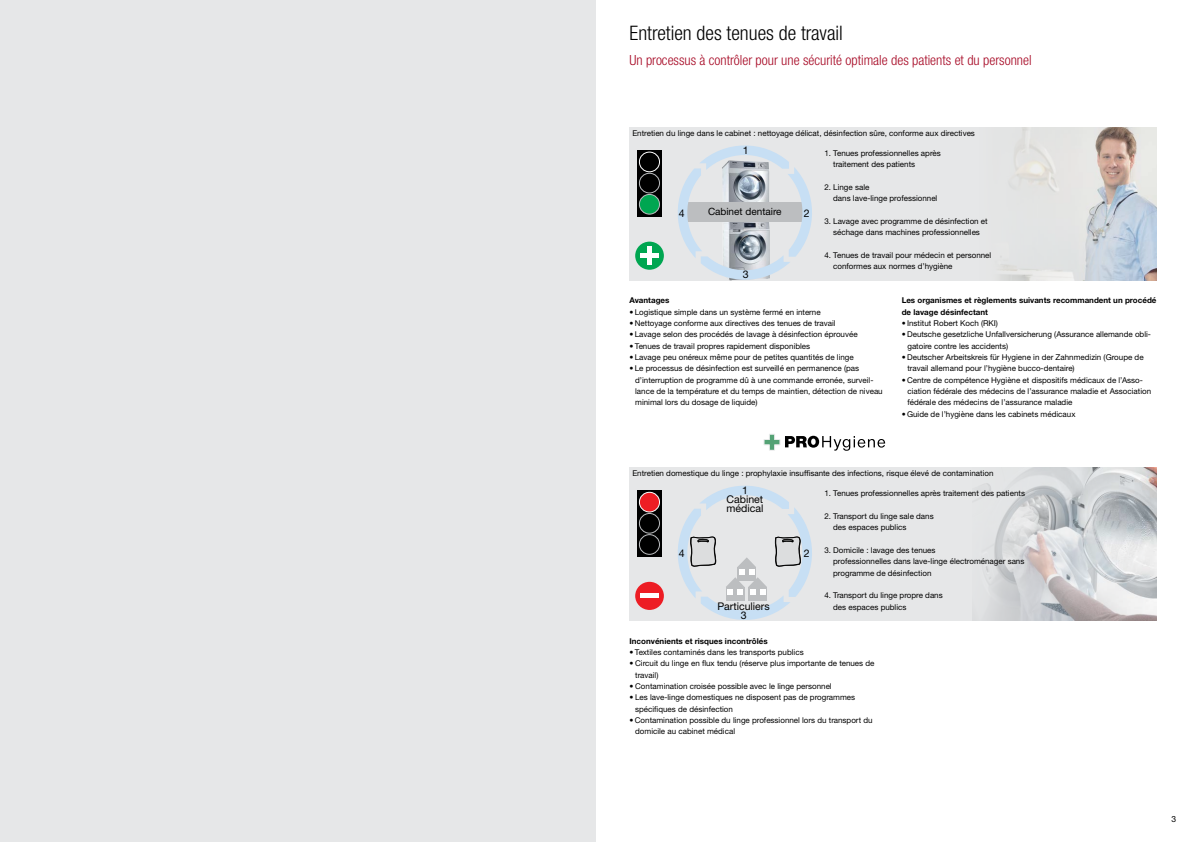
<style>
.page{position:relative;width:1191px;height:842px;background:#fff}
.page>*{position:absolute;margin:0;border:0;box-sizing:border-box;transform-origin:0 0}
.Headline_Titel_und_I{font:300 condensed 20px "Helvetica Neue LTW1 G";color:#000}
.Subline_Innenseiten{font:300 condensed 14px "Helvetica Neue LTW1 G";color:#a70925}
.t1{font:10.6px/9px "Helvetica Neue LTW1 G";color:#000;text-align:center}
.t2{font:10px "Helvetica Neue LTW1 G";color:#000}
.Seitenzahlen{font:8.5px "Helvetica Neue LTW1 G";color:#000}
.Bodytext{font:8px/11.3px "Helvetica Neue LTW1 G";color:#000}
.Bodytext_Bold{font:700 8px/11.3px "Helvetica Neue LTW1 G";color:#000}
</style>
<div class="page">
<div style="left:629px;top:128px;width:528px;height:153px;background:#e6e7e8"></div>
<div style="left:629px;top:468px;width:528px;height:153px;background:#e6e7e8"></div>
<img style="left:981px;top:468px;width:176px;height:153px">
<img style="left:998px;top:128px;width:159px;height:153px">
<svg style="left:763px;top:434px;width:122px;height:17px"></svg>
<svg style="left:637px;top:150px;width:24px;height:67px"></svg>
<div style="left:639px;top:152px;width:21px;height:20px;border:1px solid #fff;border-radius:50%"></div>
<div style="left:639px;top:173px;width:21px;height:20px;border:1px solid #bcbec0;border-radius:50%"></div>
<div style="left:639px;top:194px;width:20px;height:20px;background:#00a651;border-radius:50%"></div>
<div style="left:639px;top:194px;width:21px;height:20px;border:1px solid #bcbec0;border-radius:50%"></div>
<svg style="left:637px;top:490px;width:24px;height:67px"></svg>
<div style="left:639px;top:492px;width:20px;height:20px;background:#ed1d24;border-radius:50%"></div>
<div style="left:639px;top:492px;width:21px;height:20px;border:1px solid #fff;border-radius:50%"></div>
<div style="left:639px;top:513px;width:21px;height:20px;border:1px solid #bcbec0;border-radius:50%"></div>
<div style="left:639px;top:535px;width:20px;height:19px;background:#000;border-radius:50%"></div>
<div style="left:639px;top:534px;width:21px;height:21px;border:1px solid #bcbec0;border-radius:50%"></div>
<div style="left:635px;top:242px;width:29px;height:28px;background:#00a651;border-radius:50%"></div>
<div style="left:640px;top:253px;width:18px;height:5px;background:#fff"></div>
<div style="left:647px;top:247px;width:5px;height:18px;background:#fff"></div>
<div style="left:635px;top:582px;width:29px;height:28px;background:#ed1d24;border-radius:50%"></div>
<hr style="left:640px;top:594px;width:18px;height:4px;background:#fff">
<svg style="left:678px;top:145px;width:134px;height:136px"></svg>
<svg style="left:678px;top:486px;width:134px;height:134px"></svg>
<div style="left:0;top:0;width:595px;height:842px;background:#e6e7e8"></div>
<p class="Headline_Titel_und_I" style="left:629px;top:21px;width:215px">Entretien des tenues de travail</p>
<p class="Subline_Innenseiten" style="left:629px;top:52px;width:403px">Un processus à contrôler pour une sécurité optimale des patients et du personnel</p>
<p class="Bodytext" style="left:632px;top:128px;width:344px">Entretien du linge dans le cabinet : nettoyage délicat, désinfection sûre, conforme aux directives</p>
<p class="t1" style="left:679px;top:208px;width:7px">4</p>
<p class="t1" style="left:742px;top:145px;width:7px">1</p>
<p class="t2" style="left:708px;top:206px;width:75px">Cabinet dentaire</p>
<p class="t1" style="left:742px;top:269px;width:7px">3</p>
<p class="t1" style="left:803px;top:208px;width:7px">2</p>
<p class="Bodytext" style="left:833px;top:147px;width:109px;text-indent:-9px">1. Tenues professionnelles après traitement des patients</p>
<p class="Bodytext" style="left:833px;top:181px;width:106px;text-indent:-9px">2. Linge sale<br>dans lave-linge professionnel</p>
<p class="Bodytext" style="left:824px;top:215px;width:165px;text-align:center">3. Lavage avec programme de désinfection et séchage dans machines professionnelles</p>
<p class="Bodytext" style="left:833px;top:249px;width:160px;text-indent:-9px">4. Tenues de travail pour médecin et personnel conformes aux normes d’hygiène</p>
<p class="Bodytext_Bold" style="left:629px;top:295px;width:41px">Avantages</p>
<p class="Bodytext" style="left:629px;top:306px;width:193px">• Logistique simple dans un système fermé en interne</p>
<p class="Bodytext" style="left:629px;top:317px;width:208px">• Nettoyage conforme aux directives des tenues de travail</p>
<p class="Bodytext" style="left:629px;top:329px;width:230px">• Lavage selon des procédés de lavage à désinfection éprouvée</p>
<p class="Bodytext" style="left:629px;top:340px;width:182px">• Tenues de travail propres rapidement disponibles</p>
<p class="Bodytext" style="left:629px;top:351px;width:226px">• Lavage peu onéreux même pour de petites quantités de linge</p>
<p class="Bodytext" style="left:635px;top:363px;width:249px;text-indent:-6px">• Le processus de désinfection est surveillé en permanence (pas d’interruption de programme dû à une commande erronée, surveil&shy;lance de la température et du temps de maintien, détection de niveau minimal lors du dosage de liquide)</p>
<p class="Bodytext_Bold" style="left:901px;top:295px;width:256px">Les organismes et règlements suivants recommandent un procédé de lavage désinfectant</p>
<p class="Bodytext" style="left:901px;top:317px;width:98px">• Institut Robert Koch (RKI)</p>
<p class="Bodytext" style="left:907px;top:329px;width:245px;text-indent:-6px">• Deutsche gesetzliche Unfallversicherung (Assurance allemande obli&shy;gatoire contre les accidents)</p>
<p class="Bodytext" style="left:907px;top:351px;width:238px;text-indent:-6px">• Deutscher Arbeitskreis für Hygiene in der Zahnmedizin (Groupe de travail allemand pour l’hygiène bucco-dentaire)</p>
<p class="Bodytext" style="left:907px;top:374px;width:245px;text-indent:-6px">• Centre de compétence Hygiène et dispositifs médicaux de l’Asso&shy;ciation fédérale des médecins de l’assurance maladie et Association fédérale des médecins de l’assurance maladie</p>
<p class="Bodytext" style="left:901px;top:408px;width:175px">• Guide de l’hygiène dans les cabinets médicaux</p>
<p class="Bodytext" style="left:632px;top:468px;width:363px">Entretien domestique du linge : prophylaxie insuffisante des infections, risque élevé de contamination</p>
<p class="t1" style="left:679px;top:548px;width:7px">4</p>
<p class="t1" style="left:726px;top:486px;width:38px">1<br>Cabinet médical</p>
<p class="t1" style="left:717px;top:602px;width:54px">Particuliers</p>
<p class="t1" style="left:740px;top:611px;width:7px">3</p>
<p class="t1" style="left:803px;top:548px;width:7px">2</p>
<p class="Bodytext" style="left:824px;top:488px;width:202px">1. Tenues professionnelles après traitement des patients</p>
<p class="Bodytext" style="left:833px;top:510px;width:102px;text-indent:-9px">2. Transport du linge sale dans des espaces publics</p>
<p class="Bodytext" style="left:833px;top:544px;width:193px;text-indent:-9px">3. Domicile : lavage des tenues<br>professionnelles dans lave-linge électroménager sans programme de désinfection</p>
<p class="Bodytext" style="left:833px;top:590px;width:111px;text-indent:-9px">4. Transport du linge propre dans des espaces publics</p>
<p class="Bodytext_Bold" style="left:629px;top:635px;width:140px">Inconvénients et risques incontrôlés</p>
<p class="Bodytext" style="left:629px;top:646px;width:176px">• Textiles contaminés dans les transports publics</p>
<p class="Bodytext" style="left:635px;top:658px;width:241px;text-indent:-6px">• Circuit du linge en flux tendu (réserve plus importante de tenues de travail)</p>
<p class="Bodytext" style="left:629px;top:680px;width:204px">• Contamination croisée possible avec le linge personnel</p>
<p class="Bodytext" style="left:635px;top:692px;width:221px;text-indent:-6px">• Les lave-linge domestiques ne disposent pas de programmes spécifiques de désinfection</p>
<p class="Bodytext" style="left:635px;top:714px;width:239px;text-indent:-6px">• Contamination possible du linge professionnel lors du transport du domicile au cabinet médical</p>
<p class="Seitenzahlen" style="left:1171px;top:814px;width:6px">3</p>
</div>
